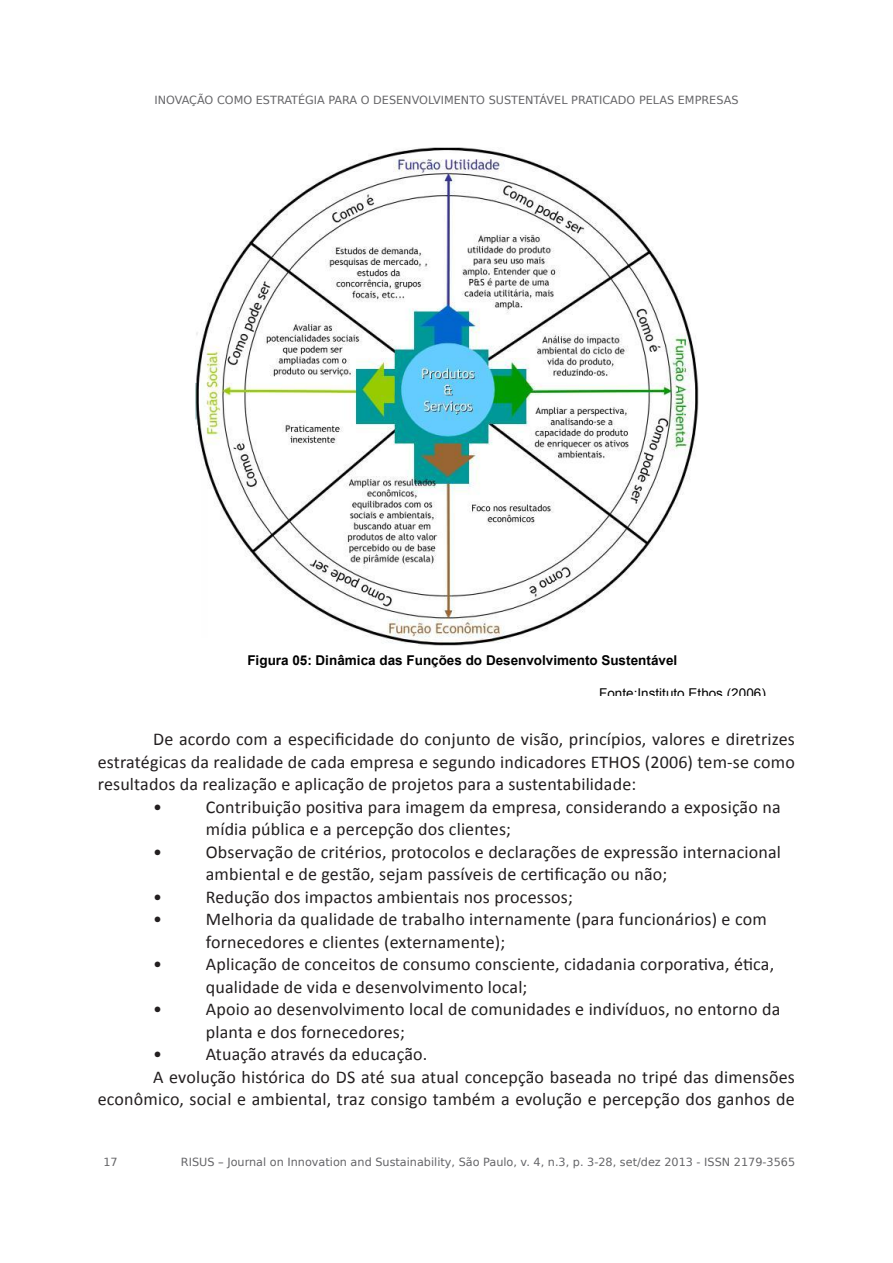
<style>
.page{position:relative;width:893px;height:1263px;background:#fff}
.page>*{position:absolute;margin:0;border:0;box-sizing:border-box;transform-origin:0 0}
.Corpo_texto{font:18px/22.5px "Calibri";letter-spacing:.01em;color:#231f20}
.t1{font:700 13.5px "Arial";color:#000}
.t2{font:13.5px "Arial";letter-spacing:.005em;color:#000}
.t3{font:11.25px "DejaVu Sans";color:#656568}
</style>
<div class="page">
<img style="left:196px;top:147px;width:502px;height:498px">
<p class="t3" style="left:154px;top:91px;width:586px">INOVAÇÃO COMO ESTRATÉGIA PARA O DESENVOLVIMENTO SUSTENTÁVEL PRATICADO PELAS EMPRESAS</p>
<p class="t1" style="left:247px;top:651px;width:431px">Figura 05: Dinâmica das Funções do Desenvolvimento Sustentável</p>
<p class="t2" style="left:599px;top:684px;width:172px">Fonte:Instituto Ethos (2006).</p>
<p class="Corpo_texto" style="left:98px;top:728px;width:699px;text-align:justify;text-indent:55px">De acordo com a especificidade do conjunto de visão, princípios, valores e diretrizes estratégicas da realidade de cada empresa e segundo indicadores ETHOS (2006) tem-se como resultados da realização e aplicação de projetos para a sustentabilidade:</p>
<p class="Corpo_texto" style="left:153px;top:796px;width:10px">•</p>
<p class="Corpo_texto" style="left:206px;top:796px;width:576px">Contribuição positiva para imagem da empresa, considerando a exposição na mídia pública e a percepção dos clientes;</p>
<p class="Corpo_texto" style="left:153px;top:841px;width:10px">•</p>
<p class="Corpo_texto" style="left:206px;top:841px;width:577px">Observação de critérios, protocolos e declarações de expressão internacional ambiental e de gestão, sejam passíveis de certificação ou não;</p>
<p class="Corpo_texto" style="left:153px;top:886px;width:10px">•</p>
<p class="Corpo_texto" style="left:206px;top:886px;width:369px">Redução dos impactos ambientais nos processos;</p>
<p class="Corpo_texto" style="left:153px;top:908px;width:10px">•</p>
<p class="Corpo_texto" style="left:206px;top:908px;width:562px">Melhoria da qualidade de trabalho internamente (para funcionários) e com fornecedores e clientes (externamente);</p>
<p class="Corpo_texto" style="left:153px;top:953px;width:10px">•</p>
<p class="Corpo_texto" style="left:206px;top:953px;width:570px">Aplicação de conceitos de consumo consciente, cidadania corporativa, ética, qualidade de vida e desenvolvimento local;</p>
<p class="Corpo_texto" style="left:153px;top:998px;width:10px">•</p>
<p class="Corpo_texto" style="left:206px;top:998px;width:576px">Apoio ao desenvolvimento local de comunidades e indivíduos, no entorno da planta e dos fornecedores;</p>
<p class="Corpo_texto" style="left:153px;top:1043px;width:10px">•</p>
<p class="Corpo_texto" style="left:206px;top:1043px;width:223px">Atuação através da educação.</p>
<p class="Corpo_texto" style="left:98px;top:1066px;width:699px;text-align:right">A evolução histórica do DS até sua atual concepção baseada no tripé das dimensões econômico, social e ambiental, traz consigo também a evolução e percepção dos ganhos de</p>
<p class="t3" style="left:103px;top:1153px;width:16px">17</p>
<p class="t3" style="left:181px;top:1153px;width:616px">RISUS – Journal on Innovation and Sustainability, São Paulo, v. 4, n.3, p. 3-28, set/dez 2013 - ISSN 2179-3565</p>
</div>
